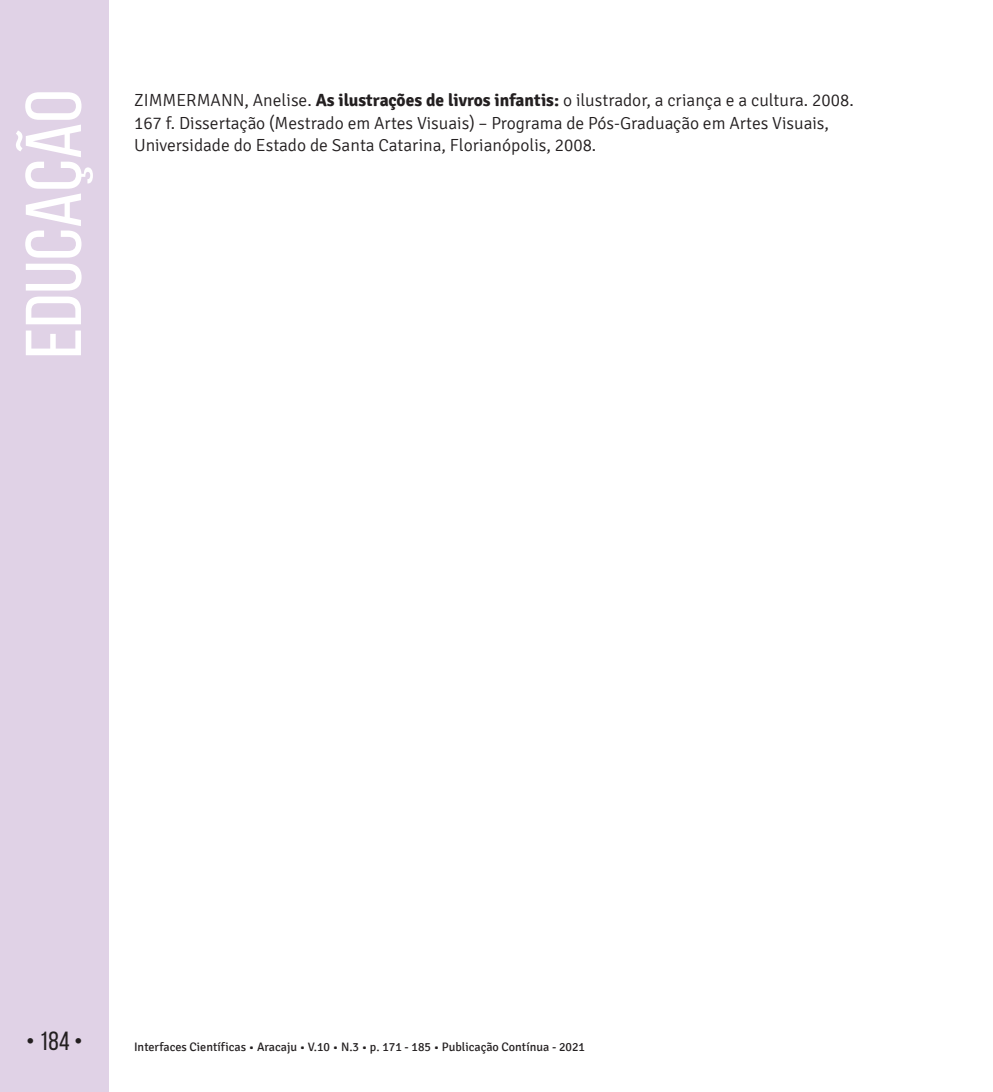
<style>
.page{position:relative;width:993px;height:1092px;background:#fff}
.page>*{position:absolute;margin:0;border:0;box-sizing:border-box;transform-origin:0 0}
.t1{font:78.75px "Bebas Neue";color:#fff;scale:1.09 1}
.t2{font:26.25px "Bebas Neue";color:#231f20}
.TEXTO{font:300 17.5px/22.8px "Signika";color:#231f20}
.t3{font:12.25px "Signika";color:#231f20}
.s1{font-weight:700}
</style>
<div class="page">
<div style="left:0;top:0;width:109px;height:1091px;background:#e0d2e6"></div>
<h1 class="t1" style="left:11px;top:358px;width:248px;rotate:-90deg">EDUCAÇÃO</h1>
<p class="TEXTO" style="left:134px;top:89px;width:721px">ZIMMERMANN, Anelise. <span class="s1">As ilustrações de livros infantis:</span> o ilustrador, a criança e a cultura. 2008.<br>167 f. Dissertação (Mestrado em Artes Visuais) – Programa de Pós-Graduação em Artes Visuais,<br>Universidade do Estado de Santa Catarina, Florianópolis, 2008.</p>
<h2 class="t2" style="left:26px;top:1026px;width:58px">• 184 •</h2>
<p class="t3" style="left:134px;top:1040px;width:452px">Interfaces Científicas • Aracaju • V.10 • N.3 • p. 171 - 185 • Publicação Contínua - 2021</p>
</div>
